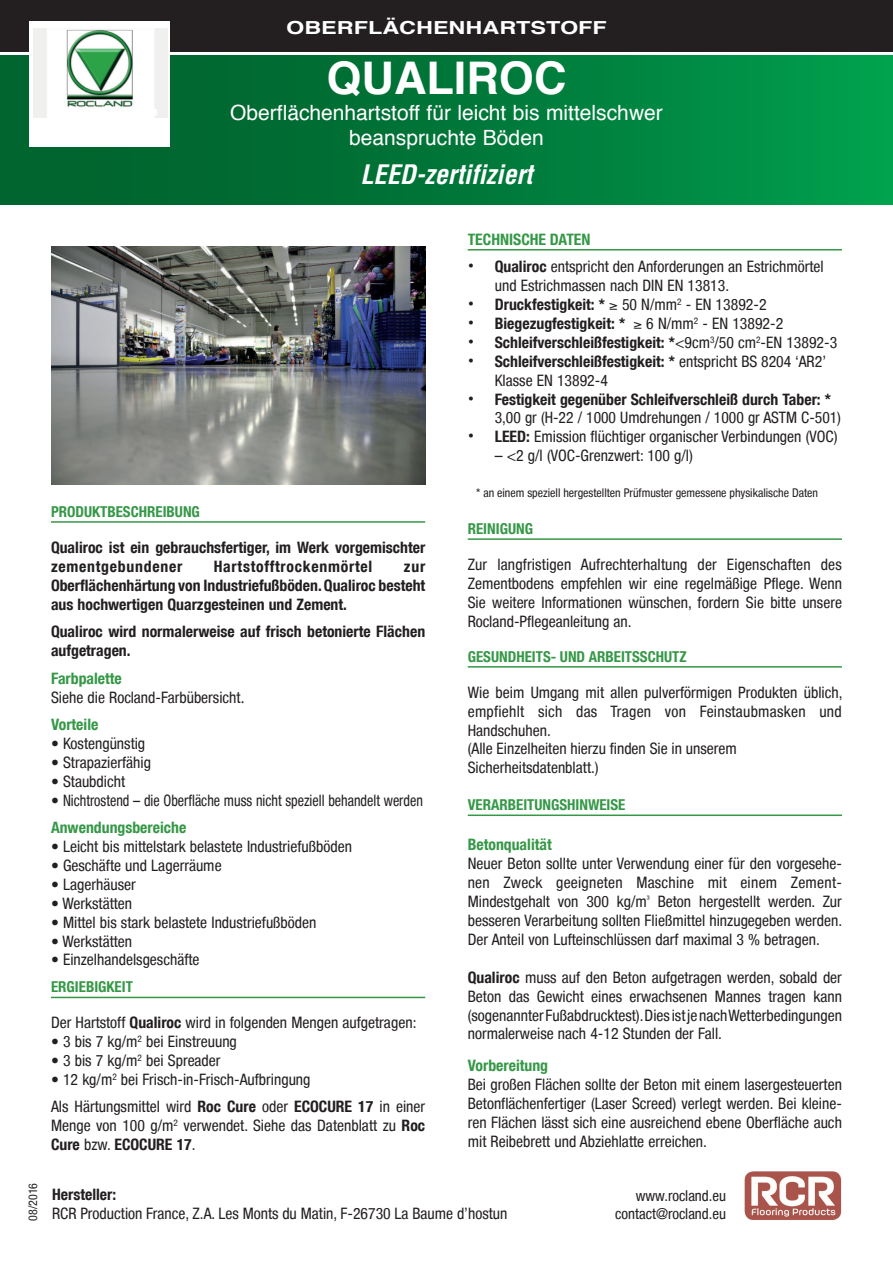
<style>
.page{position:relative;width:893px;height:1263px;background:#fff}
.page>*{position:absolute;margin:0;border:0;box-sizing:border-box;transform-origin:0 0}
.t1{font:700 45px "Helvetica";color:#fff}
.t2{font:italic 700 condensed 26.25px "Helvetica";color:#fff}
.t3{font:21px/25.2px "Helvetica";color:#fff;text-align:center}
.t4{font:700 18px "Helvetica";color:#fff;scale:1.3 1}
.t5{font:condensed 15.75px/18.9px "Helvetica Neue Condensed";color:#231f20}
.t6{font:700 condensed 15.75px/18.9px "Helvetica Neue Condensed";color:#231f20}
.t7{font:700 condensed 15.75px "Helvetica Neue Condensed";color:#359847}
.t8{font:700 condensed 15.75px "Helvetica Neue Condensed";letter-spacing:.045em;color:#231f20}
.t9{font:700 condensed 15px "Helvetica Neue Condensed";color:#359847}
.t10{font:condensed 15px "Helvetica Neue Condensed";color:#231f20}
.t11{font:condensed 12px "Helvetica Neue Condensed";color:#231f20}
.s1{font-weight:700;color:#359847}
.s2{font-family:"Meta";font-stretch:normal;font-size:14.25px}
.s3{font-weight:700}
.s4{font-family:"Helvetica";font-stretch:normal;font-size:18px}
.s5{font-family:"Helvetica";font-weight:400;font-stretch:normal;font-size:18px}
.s6{font-weight:400}
</style>
<div class="page">
<hr style="left:51px;top:521px;width:374px;height:2px;background:#359847">
<hr style="left:51px;top:997px;width:374px;height:1px;background:#359847">
<div style="left:0;top:55px;width:893px;height:149px;background:linear-gradient(to right,#005b29,#009a4b)"></div>
<div style="left:0;top:0;width:893px;height:51px;background:#231f20"></div>
<hr style="left:468px;top:249px;width:374px;height:2px;background:#359847">
<hr style="left:468px;top:538px;width:374px;height:2px;background:#359847">
<hr style="left:468px;top:666px;width:374px;height:2px;background:#359847">
<hr style="left:468px;top:814px;width:374px;height:2px;background:#359847">
<div style="left:30px;top:21px;width:140px;height:126px;background:#fff"></div>
<img style="left:34px;top:28px;width:134px;height:90px">
<img style="left:745px;top:1172px;width:96px;height:48px">
<img style="left:51px;top:246px;width:374px;height:239px">
<p class="t4" style="left:286px;top:14px;width:248px">OBERFLÄCHENHARTSTOFF</p>
<h1 class="t1" style="left:326px;top:42px;width:241px">QUALIROC</h1>
<h3 class="t3" style="left:230px;top:100px;width:434px">Oberflächenhartstoff für leicht bis mittelschwer beanspruchte Böden</h3>
<h2 class="t2" style="left:360px;top:158px;width:173px">LEED-zertifiziert</h2>
<p class="t11" style="left:26px;top:1221px;width:39px;rotate:-90deg">08/2016</p>
<p class="t9" style="left:51px;top:502px;width:150px">PRODUKTBESCHREIBUNG</p>
<p class="t6" style="left:51px;top:538px;width:376px">Qualiroc ist ein gebrauchsfertiger, im Werk vorgemischter zementgebundener</p>
<p class="t8" style="left:214px;top:557px;width:160px">Hartstofftrockenmörtel</p>
<p class="t6" style="left:51px;top:556px;width:376px;text-align:justify;text-indent:353px">zur Oberflächenhärtung von Industriefußböden. Qualiroc besteht aus hochwertigen Quarzgesteinen und Zement.</p>
<p class="t6" style="left:51px;top:622px;width:376px">Qualiroc wird normalerweise auf frisch betonierte Flächen aufgetragen.</p>
<p class="t5" style="left:51px;top:669px;width:195px"><span class="s1">Farbpalette<br></span>Siehe die Rocland-Farbübersicht<span class="s2">.</span></p>
<p class="t7" style="left:51px;top:715px;width:49px">Vorteile</p>
<p class="t5" style="left:51px;top:734px;width:96px">• Kostengünstig</p>
<p class="t5" style="left:51px;top:753px;width:101px">• Strapazierfähig</p>
<p class="t5" style="left:51px;top:772px;width:76px">• Staubdicht</p>
<p class="t5" style="left:51px;top:790px;width:373px">• Nichtrostend – die Oberfläche muss nicht speziell behandelt werden</p>
<p class="t7" style="left:51px;top:818px;width:137px">Anwendungsbereiche</p>
<p class="t5" style="left:51px;top:837px;width:302px">• Leicht bis mittelstark belastete Industriefußböden</p>
<p class="t5" style="left:51px;top:856px;width:172px">• Geschäfte und Lagerräume</p>
<p class="t5" style="left:51px;top:875px;width:86px">• Lagerhäuser</p>
<p class="t5" style="left:51px;top:894px;width:83px">• Werkstätten</p>
<p class="t5" style="left:51px;top:912px;width:267px">• Mittel bis stark belastete Industriefußböden</p>
<p class="t5" style="left:51px;top:931px;width:83px">• Werkstätten</p>
<p class="t5" style="left:51px;top:950px;width:150px">• Einzelhandelsgeschäfte</p>
<p class="t9" style="left:51px;top:978px;width:83px">ERGIEBIGKEIT</p>
<p class="t5" style="left:51px;top:1013px;width:367px">Der Hartstoff <span class="s3">Qualiroc</span> wird in folgenden Mengen aufgetragen:</p>
<p class="t5" style="left:51px;top:1032px;width:187px">• 3 bis 7 kg/m<sup>2</sup> bei Einstreuung</p>
<p class="t5" style="left:51px;top:1051px;width:171px">• 3 bis 7 kg/m<sup>2</sup> bei Spreader</p>
<p class="t5" style="left:51px;top:1066px;width:376px;line-height:27.5px">• 12 kg/m<sup>2</sup> bei Frisch-in-Frisch-Aufbringung<br>Als Härtungsmittel wird <span class="s3">Roc Cure</span> oder <span class="s3">ECOCURE 17</span> in einer</p>
<p class="t5" style="left:51px;top:1116px;width:376px">Menge von 100 g/m<sup>2</sup> verwendet. Siehe das Datenblatt zu <span class="s3">Roc<br>Cure</span> bzw. <span class="s3">ECOCURE 17</span>.</p>
<p class="t7" style="left:468px;top:230px;width:124px">TECHNISCHE DATEN</p>
<p class="t5" style="left:495px;top:257px;width:330px;text-indent:-27px"><span class="s4">•</span> <span class="s3">Qualiroc</span> entspricht den Anforderungen an Estrichmörtel und Estrichmassen nach DIN EN 13813.</p>
<p class="t6" style="left:468px;top:295px;width:300px"><span class="s5">•</span> Druckfestigkeit: * ≥ <span class="s6">50 N/mm</span><sup>2</sup> <span class="s6">- EN 13892-2</span></p>
<p class="t6" style="left:468px;top:314px;width:317px"><span class="s5">•</span> Biegezugfestigkeit: * ≥ <span class="s6">6 N/mm</span><sup>2</sup> <span class="s6">- EN 13892-2</span></p>
<p class="t6" style="left:468px;top:333px;width:371px"><span class="s5">•</span> Schleifverschleißfestigkeit: *<span class="s6">&lt;9cm</span><sup>3</sup><span class="s6">/50 cm</span><sup>2</sup><span class="s6">-EN 13892-3</span></p>
<p class="t5" style="left:495px;top:352px;width:333px;text-indent:-27px"><span class="s4">•</span> <span class="s3">Schleifverschleißfestigkeit: *</span> entspricht BS 8204 ‘AR2’<br>Klasse EN 13892-4</p>
<p class="t6" style="left:495px;top:389px;width:348px;text-indent:-27px"><span class="s5">•</span> Festigkeit gegenüber Schleifverschleiß durch Taber: *<br><span class="s6">3,00 gr (H-22 / 1000 Umdrehungen / 1000 gr ASTM C-501)</span></p>
<p class="t5" style="left:468px;top:427px;width:371px"><span class="s4">•</span> <span class="s3">LEED:</span> Emission flüchtiger organischer Verbindungen (VOC)</p>
<p class="t5" style="left:495px;top:446px;width:200px">– &lt;2 g/l (VOC-Grenzwert: 100 g/l)</p>
<p class="t11" style="left:476px;top:486px;width:343px">* an einem speziell hergestellten Prüfmuster gemessene physikalische Daten</p>
<p class="t9" style="left:468px;top:520px;width:67px">REINIGUNG</p>
<p class="t5" style="left:468px;top:555px;width:376px;text-align:justify">Zur langfristigen Aufrechterhaltung der Eigenschaften des Zementbodens empfehlen wir eine regelmäßige Pflege. Wenn Sie weitere Informationen wünschen, fordern Sie bitte unsere Rocland-Pflegeanleitung an.</p>
<p class="t9" style="left:468px;top:647px;width:220px">GESUNDHEITS- UND ARBEITSSCHUTZ</p>
<p class="t5" style="left:468px;top:683px;width:376px">Wie beim Umgang mit allen pulverförmigen Produkten üblich, empfiehlt sich das Tragen von Feinstaubmasken und Handschuhen.<br>(Alle Einzelheiten hierzu finden Sie in unserem Sicherheitsdatenblatt.)</p>
<p class="t9" style="left:468px;top:796px;width:159px">VERARBEITUNGSHINWEISE</p>
<p class="t7" style="left:468px;top:835px;width:85px">Betonqualität</p>
<p class="t5" style="left:468px;top:854px;width:376px;text-align:justify">Neuer Beton sollte unter Verwendung einer für den vorgesehe&shy;nen Zweck geeigneten Maschine mit einem Zement-Mindestgehalt von 300 kg/m<sup>³</sup> Beton hergestellt werden. Zur besseren Verarbeitung sollten Fließmittel hinzugegeben werden.<br>Der Anteil von Lufteinschlüssen darf maximal 3 % betragen.</p>
<p class="t5" style="left:468px;top:968px;width:376px;text-align:justify"><span class="s3">Qualiroc</span> muss auf den Beton aufgetragen werden, sobald der Beton das Gewicht eines erwachsenen Mannes tragen kann (sogenannter Fußabdrucktest). Dies ist je nach Wetterbedingungen normalerweise nach 4-12 Stunden der Fall.</p>
<p class="t7" style="left:468px;top:1056px;width:82px">Vorbereitung</p>
<p class="t5" style="left:468px;top:1075px;width:376px;text-align:justify">Bei großen Flächen sollte der Beton mit einem lasergesteuerten Betonflächenfertiger (Laser Screed) verlegt werden. Bei kleine&shy;ren Flächen lässt sich eine ausreichend ebene Oberfläche auch mit Reibebrett und Abziehlatte erreichen.</p>
<p class="t6" style="left:52px;top:1185px;width:66px">Hersteller:</p>
<p class="t5" style="left:52px;top:1204px;width:457px">RCR Production France, Z.A. Les Monts du Matin, F-26730 La Baume d’hostun</p>
<p class="t10" style="left:636px;top:1187px;width:92px">www.rocland.eu</p>
<p class="t10" style="left:615px;top:1205px;width:112px">contact@rocland.eu</p>
</div>
